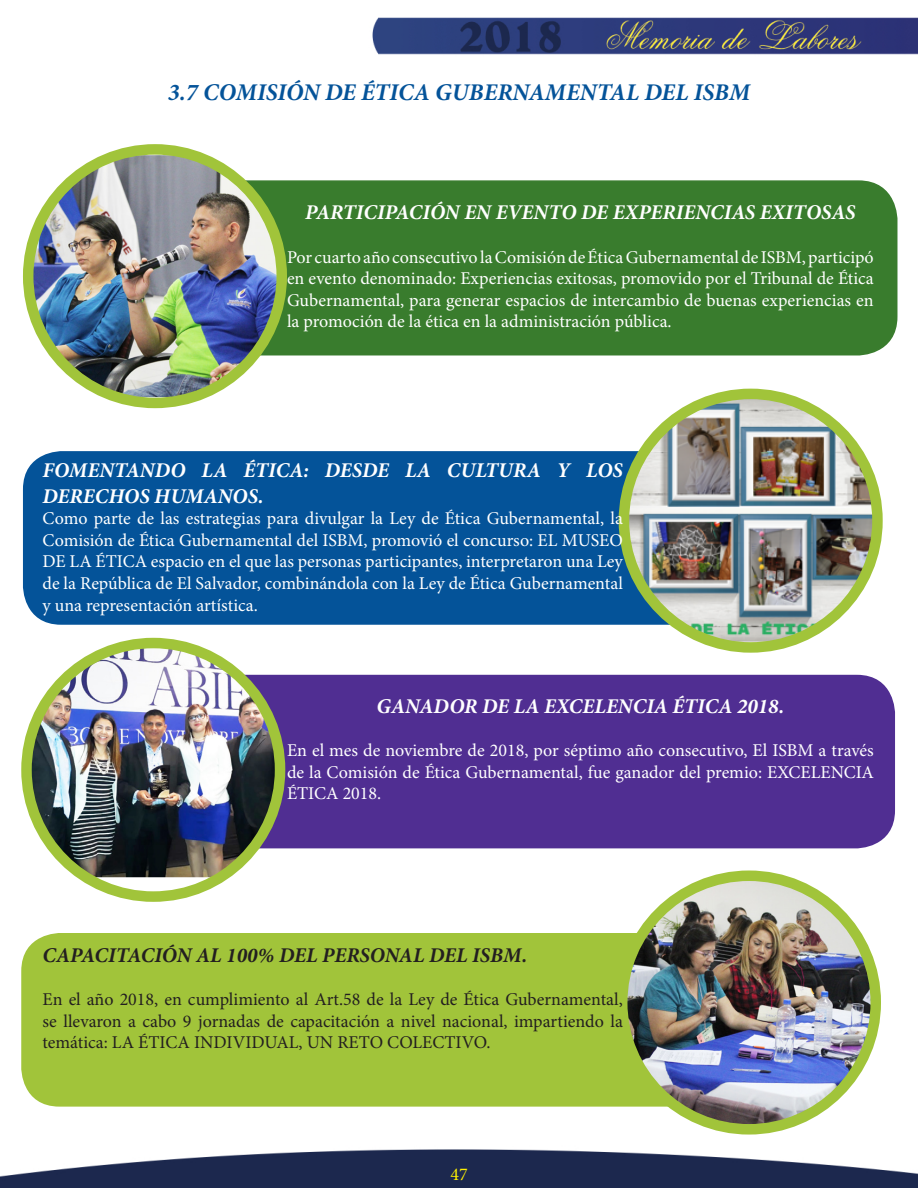
<style>
.page{position:relative;width:918px;height:1188px;background:#fff}
.page>*{position:absolute;margin:0;border:0;box-sizing:border-box;transform-origin:0 0}
.t1{font:italic 700 24px "Minion Pro";color:#045399}
.t2{font:italic 700 21px/25.2px "Minion Pro";color:#fff}
.t3{font:italic 700 21px "Minion Pro";color:#231f20}
.t4{font:18px/21.6px "Minion Pro";color:#fff;text-align:justify}
.t5{font:18px/21.6px "Minion Pro";color:#231f20;text-align:justify}
.t6{font:18px "Minion Pro";color:#fff101}
</style>
<div class="page">
<img style="left:0;top:17px;width:918px;height:1171px">
<div style="left:23px;top:451px;width:704px;height:174px;background:#045399;border-radius:38px"></div>
<div style="left:192px;top:181px;width:705px;height:174px;background:#397c2d;border-radius:38px"></div>
<div style="left:192px;top:180px;width:705px;height:175px;border:2px solid #397c2d;border-radius:38px"></div>
<img style="left:28px;top:155px;width:254px;height:242px">
<div style="left:23px;top:144px;width:264px;height:264px;border:10px solid #a1c43a;border-radius:50%"></div>
<img style="left:624px;top:394px;width:253px;height:248px">
<div style="left:619px;top:389px;width:264px;height:264px;border:10px solid #a1c43a;border-radius:50%"></div>
<div style="left:191px;top:675px;width:704px;height:173px;background:#502e92;border-radius:38px"></div>
<img style="left:27px;top:643px;width:253px;height:234px">
<div style="left:21px;top:638px;width:264px;height:264px;border:10px solid #a1c43a;border-radius:50%"></div>
<div style="left:21px;top:933px;width:705px;height:174px;background:#a1c43a;border-radius:38px"></div>
<img style="left:622px;top:876px;width:254px;height:253px;border-radius:127px">
<div style="left:617px;top:871px;width:264px;height:264px;border:10px solid #a1c43a;border-radius:50%"></div>
<p class="t1" style="left:168px;top:75px;width:584px">3.7 COMISIÓN DE ÉTICA GUBERNAMENTAL DEL ISBM</p>
<p class="t2" style="left:305px;top:200px;width:552px">PARTICIPACIÓN EN EVENTO DE EXPERIENCIAS EXITOSAS</p>
<p class="t4" style="left:287px;top:246px;width:588px">Por cuarto año consecutivo la Comisión de Ética Gubernamental de ISBM, participó en evento denominado: Experiencias exitosas, promovido por el Tribunal de Ética Gubernamental, para generar espacios de intercambio de buenas experiencias en la promoción de la ética en la administración pública.</p>
<p class="t2" style="left:43px;top:458px;width:582px">FOMENTANDO LA ÉTICA: DESDE LA CULTURA Y LOS<br>DERECHOS HUMANOS.</p>
<p class="t4" style="left:43px;top:508px;width:582px">Como parte de las estrategias para divulgar la Ley de Ética Gubernamental, la Comisión de Ética Gubernamental del ISBM, promovió el concurso: EL MUSEO DE LA ÉTICA espacio en el que las personas participantes, interpretaron una Ley de la República de El Salvador, combinándola con la Ley de Ética Gubernamental y una representación artística.</p>
<p class="t2" style="left:377px;top:693px;width:409px">GANADOR DE LA EXCELENCIA ÉTICA 2018.</p>
<p class="t4" style="left:287px;top:740px;width:588px">En el mes de noviembre de 2018, por séptimo año consecutivo, El ISBM a través de la Comisión de Ética Gubernamental, fue ganador del premio: EXCELENCIA ÉTICA 2018.</p>
<p class="t3" style="left:43px;top:940px;width:486px">CAPACITACIÓN AL 100% DEL PERSONAL DEL ISBM.</p>
<p class="t5" style="left:43px;top:989px;width:582px">En el año 2018, en cumplimiento al Art.58 de la Ley de Ética Gubernamental, se llevaron a cabo 9 jornadas de capacitación a nivel nacional, impartiendo la temática: LA ÉTICA INDIVIDUAL, UN RETO COLECTIVO.</p>
<p class="t6" style="left:450px;top:1162px;width:19px">47</p>
</div>
